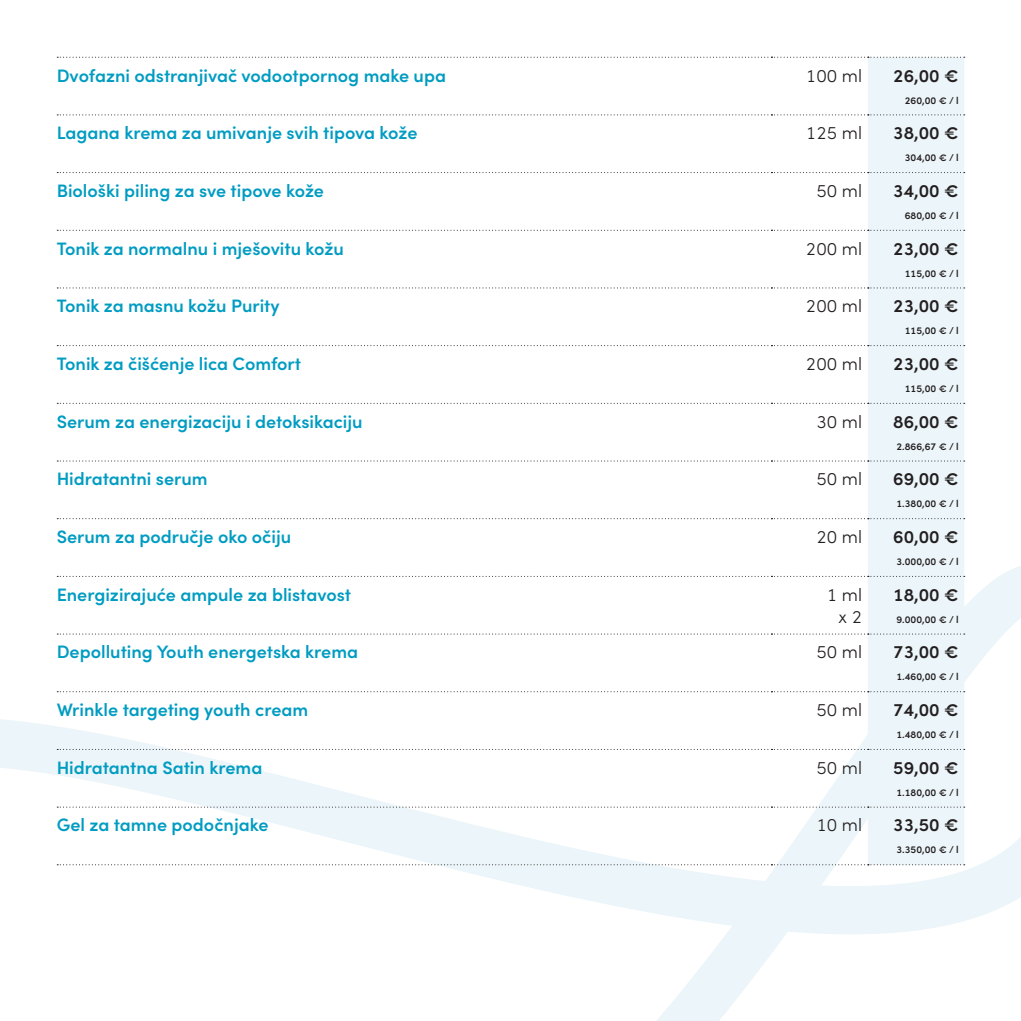
<style>
.page{position:relative;width:1021px;height:1021px;background:#fff}
.page>*{position:absolute;margin:0;border:0;box-sizing:border-box;transform-origin:0 0}
.postavka{font:600 18px "Sofia Pro";color:#009cc2}
.cena{font:600 18px "Sofia Pro";color:#231f20}
.minute{font:300 18px "Sofia Pro";color:#231f20}
.cena-2{font:600 10px "Sofia Pro";color:#231f20}
</style>
<div class="page">
<svg style="left:0;top:566px;width:1020px;height:454px"></svg>
<div style="left:867px;top:58px;width:97px;height:806px;background:#ecf5f9"></div>
<svg style="left:57px;top:57px;width:907px;height:1px"></svg>
<svg style="left:57px;top:114px;width:907px;height:1px"></svg>
<svg style="left:57px;top:172px;width:907px;height:1px"></svg>
<svg style="left:57px;top:230px;width:907px;height:1px"></svg>
<svg style="left:57px;top:287px;width:907px;height:1px"></svg>
<svg style="left:57px;top:345px;width:907px;height:1px"></svg>
<svg style="left:57px;top:403px;width:907px;height:1px"></svg>
<svg style="left:57px;top:460px;width:907px;height:1px"></svg>
<svg style="left:57px;top:518px;width:907px;height:1px"></svg>
<svg style="left:57px;top:576px;width:907px;height:1px"></svg>
<svg style="left:57px;top:633px;width:907px;height:1px"></svg>
<svg style="left:57px;top:691px;width:907px;height:1px"></svg>
<svg style="left:57px;top:749px;width:907px;height:1px"></svg>
<svg style="left:57px;top:806px;width:907px;height:1px"></svg>
<svg style="left:57px;top:864px;width:907px;height:1px"></svg>
<p class="postavka" style="left:57px;top:62px;width:391px">Dvofazni odstranjivač vodootpornog make upa</p>
<p class="minute" style="left:805px;top:62px;width:58px">100 ml</p>
<p class="cena" style="left:893px;top:62px;width:67px">26,00 €</p>
<p class="cena-2" style="left:904px;top:92px;width:55px">260,00 € / l</p>
<p class="postavka" style="left:57px;top:119px;width:362px">Lagana krema za umivanje svih tipova kože</p>
<p class="minute" style="left:805px;top:120px;width:58px">125 ml</p>
<p class="cena" style="left:893px;top:119px;width:67px">38,00 €</p>
<p class="cena-2" style="left:904px;top:150px;width:55px">304,00 € / l</p>
<p class="postavka" style="left:57px;top:177px;width:269px">Biološki piling za sve tipove kože</p>
<p class="minute" style="left:816px;top:177px;width:47px">50 ml</p>
<p class="cena" style="left:893px;top:177px;width:67px">34,00 €</p>
<p class="cena-2" style="left:904px;top:208px;width:55px">680,00 € / l</p>
<p class="postavka" style="left:57px;top:235px;width:289px">Tonik za normalnu i mješovitu kožu</p>
<p class="minute" style="left:805px;top:235px;width:58px">200 ml</p>
<p class="cena" style="left:893px;top:235px;width:67px">23,00 €</p>
<p class="cena-2" style="left:904px;top:265px;width:55px">115,00 € / l</p>
<p class="postavka" style="left:57px;top:292px;width:224px">Tonik za masnu kožu Purity</p>
<p class="minute" style="left:805px;top:293px;width:58px">200 ml</p>
<p class="cena" style="left:893px;top:292px;width:67px">23,00 €</p>
<p class="cena-2" style="left:904px;top:323px;width:55px">115,00 € / l</p>
<p class="postavka" style="left:57px;top:350px;width:246px">Tonik za čišćenje lica Comfort</p>
<p class="minute" style="left:805px;top:350px;width:58px">200 ml</p>
<p class="cena" style="left:893px;top:350px;width:67px">23,00 €</p>
<p class="cena-2" style="left:904px;top:381px;width:55px">115,00 € / l</p>
<p class="postavka" style="left:57px;top:408px;width:307px">Serum za energizaciju i detoksikaciju</p>
<p class="minute" style="left:816px;top:408px;width:47px">30 ml</p>
<p class="cena" style="left:893px;top:408px;width:67px">86,00 €</p>
<p class="cena-2" style="left:896px;top:438px;width:64px">2.866,67 € / l</p>
<p class="postavka" style="left:57px;top:465px;width:152px">Hidratantni serum</p>
<p class="minute" style="left:816px;top:466px;width:47px">50 ml</p>
<p class="cena" style="left:893px;top:465px;width:67px">69,00 €</p>
<p class="cena-2" style="left:896px;top:496px;width:64px">1.380,00 € / l</p>
<p class="postavka" style="left:57px;top:523px;width:236px">Serum za područje oko očiju</p>
<p class="minute" style="left:816px;top:523px;width:47px">20 ml</p>
<p class="cena" style="left:893px;top:523px;width:67px">60,00 €</p>
<p class="cena-2" style="left:896px;top:554px;width:64px">3.000,00 € / l</p>
<p class="postavka" style="left:57px;top:580px;width:296px">Energizirajuće ampule za blistavost</p>
<p class="minute" style="left:826px;top:581px;width:37px">1 ml</p>
<p class="minute" style="left:838px;top:603px;width:25px">x 2</p>
<p class="cena" style="left:893px;top:580px;width:67px">18,00 €</p>
<p class="cena-2" style="left:896px;top:611px;width:64px">9.000,00 € / l</p>
<p class="postavka" style="left:57px;top:638px;width:303px">Depolluting Youth energetska krema</p>
<p class="minute" style="left:816px;top:639px;width:47px">50 ml</p>
<p class="cena" style="left:893px;top:638px;width:67px">73,00 €</p>
<p class="cena-2" style="left:896px;top:669px;width:64px">1.460,00 € / l</p>
<p class="postavka" style="left:57px;top:696px;width:253px">Wrinkle targeting youth cream</p>
<p class="minute" style="left:816px;top:696px;width:47px">50 ml</p>
<p class="cena" style="left:893px;top:696px;width:67px">74,00 €</p>
<p class="cena-2" style="left:896px;top:727px;width:64px">1.480,00 € / l</p>
<p class="postavka" style="left:57px;top:753px;width:207px">Hidratantna Satin krema</p>
<p class="minute" style="left:816px;top:754px;width:47px">50 ml</p>
<p class="cena" style="left:893px;top:753px;width:67px">59,00 €</p>
<p class="cena-2" style="left:896px;top:784px;width:64px">1.180,00 € / l</p>
<p class="postavka" style="left:57px;top:811px;width:213px">Gel za tamne podočnjake</p>
<p class="minute" style="left:816px;top:812px;width:47px">10 ml</p>
<p class="cena" style="left:893px;top:811px;width:67px">33,50 €</p>
<p class="cena-2" style="left:896px;top:842px;width:64px">3.350,00 € / l</p>
</div>
